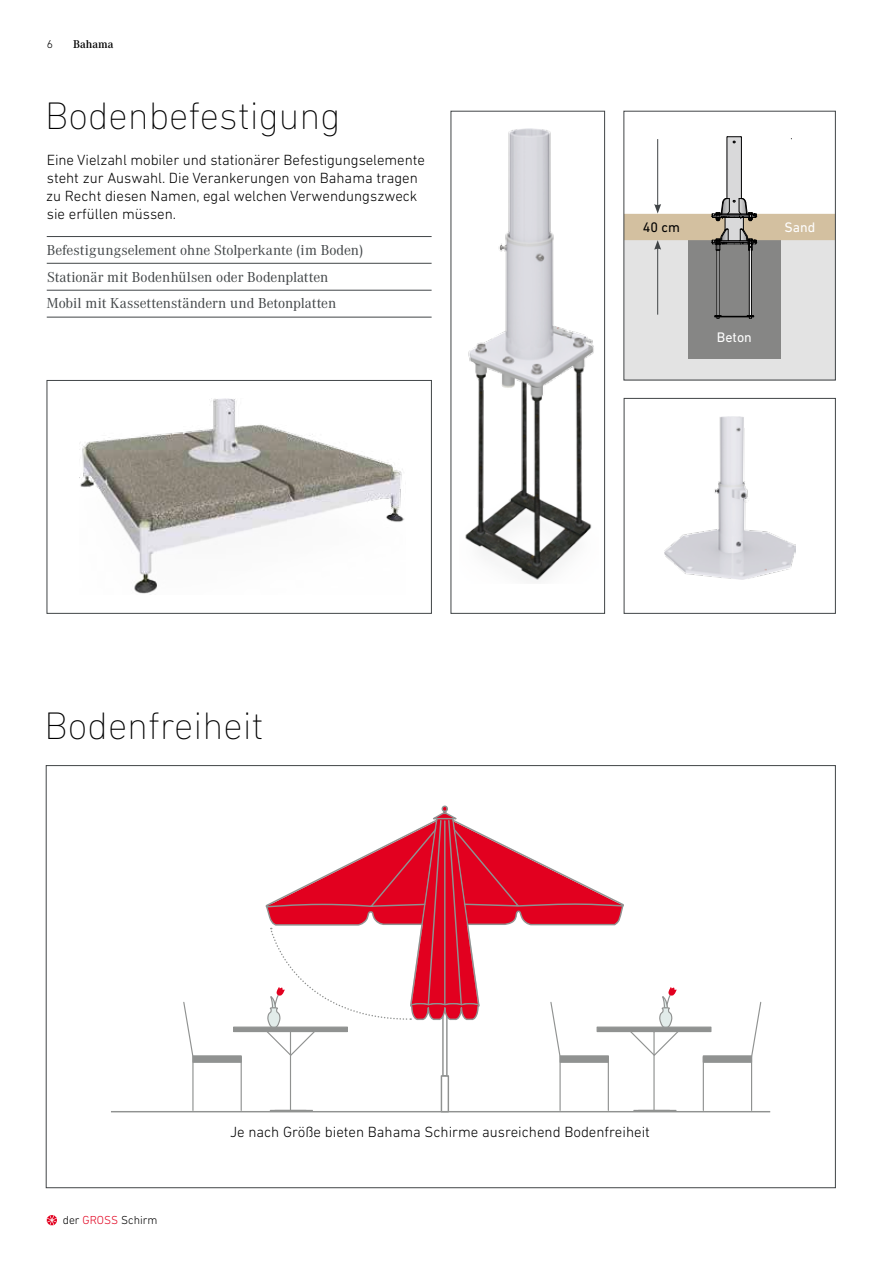
<style>
.page{position:relative;width:893px;height:1263px;background:#fff}
.page>*{position:absolute;margin:0;border:0;box-sizing:border-box;transform-origin:0 0}
.t1{font:200 39px "DIN Next LT Pro";color:#000}
.t2{font:300 15px/18px "DIN Next LT Pro";color:#000}
.t3{font:15px/27px "Corporate A";color:#414547}
.t4{font:14.1px "DIN Next LT Pro";color:#fff}
.t5{font:14.1px "DIN Next LT Pro";color:#000}
.t6{font:300 11.85px "DIN Next LT Pro";color:#000}
.t7{font:600 11.7px "Corporate A";color:#000}
.t8{font:300 11.7px "DIN Next LT Pro";color:#000}
.s1{color:#e2001f}
</style>
<div class="page">
<hr style="left:111px;top:1111px;width:659px;height:1px;background:#909291">
<hr style="left:47px;top:236px;width:385px;height:1px;background:#414547">
<hr style="left:47px;top:263px;width:385px;height:1px;background:#414547">
<hr style="left:47px;top:290px;width:385px;height:1px;background:#414547">
<hr style="left:47px;top:317px;width:385px;height:1px;background:#414547">
<div style="left:624px;top:240px;width:211px;height:140px;background:#e3e3e3"></div>
<div style="left:688px;top:233px;width:92px;height:125px;background:#868685"></div>
<hr style="left:717px;top:250px;width:2px;height:68px;background:#fff">
<hr style="left:749px;top:250px;width:2px;height:68px;background:#fff">
<hr style="left:717px;top:250px;width:1px;height:66px;background:#000">
<hr style="left:719px;top:250px;width:1px;height:66px;background:#000">
<hr style="left:751px;top:250px;width:1px;height:66px;background:#000">
<hr style="left:749px;top:250px;width:1px;height:66px;background:#000">
<div style="left:715px;top:316px;width:39px;height:1px;border:1px solid #000"></div>
<svg style="left:715px;top:316px;width:6px;height:3px"></svg>
<svg style="left:747px;top:316px;width:7px;height:3px"></svg>
<hr style="left:657px;top:247px;width:1px;height:68px;background:#414547">
<svg style="left:624px;top:136px;width:211px;height:115px"></svg>
<img style="left:80px;top:398px;width:324px;height:196px">
<div style="left:47px;top:380px;width:385px;height:233px;border:1px solid #414547"></div>
<img style="left:664px;top:416px;width:131px;height:164px">
<div style="left:624px;top:398px;width:212px;height:215px;border:1px solid #414547"></div>
<img style="left:465px;top:129px;width:129px;height:453px">
<div style="left:451px;top:111px;width:154px;height:502px;border:1px solid #414547"></div>
<div style="left:192px;top:1055px;width:50px;height:8px;background:#909291;border:1px solid #909291"></div>
<svg style="left:183px;top:1002px;width:11px;height:109px"></svg>
<hr style="left:241px;top:1057px;width:1px;height:53px;background:#909291">
<svg style="left:233px;top:1026px;width:31px;height:6px"></svg>
<div style="left:703px;top:1055px;width:49px;height:8px;background:#909291;border:1px solid #909291"></div>
<svg style="left:750px;top:1001px;width:12px;height:110px"></svg>
<hr style="left:703px;top:1057px;width:1px;height:53px;background:#909291">
<svg style="left:680px;top:1026px;width:31px;height:6px"></svg>
<svg style="left:264px;top:805px;width:416px;height:306px"></svg>
<svg style="left:47px;top:1215px;width:10px;height:10px"></svg>
<p class="t8" style="left:47px;top:37px;width:8px">6</p>
<p class="t7" style="left:73px;top:37px;width:42px">Bahama</p>
<h1 class="t1" style="left:45px;top:93px;width:297px">Bodenbefestigung</h1>
<p class="t2" style="left:46px;top:151px;width:380px">Eine Vielzahl mobiler und stationärer Befestigungselemente steht zur Auswahl. Die Verankerungen von Bahama tragen zu Recht diesen Namen, egal welchen Verwendungszweck sie erfüllen müssen.</p>
<p class="t3" style="left:47px;top:236px;width:318px">Befestigungselement ohne Stolperkante (im Boden)<br>Stationär mit Bodenhülsen oder Bodenplatten<br>Mobil mit Kassettenständern und Betonplatten</p>
<h1 class="t1" style="left:45px;top:704px;width:220px">Bodenfreiheit</h1>
<p class="t5" style="left:643px;top:219px;width:39px">40 cm</p>
<p class="t4" style="left:785px;top:219px;width:32px">Sand</p>
<p class="t4" style="left:717px;top:329px;width:37px">Beton</p>
<p class="t6" style="left:63px;top:1213px;width:96px">der <span class="s1">GROSS</span> Schirm</p>
<p class="t2" style="left:230px;top:1123px;width:421px">Je nach Größe bieten Bahama Schirme ausreichend Bodenfreiheit</p>
</div>
